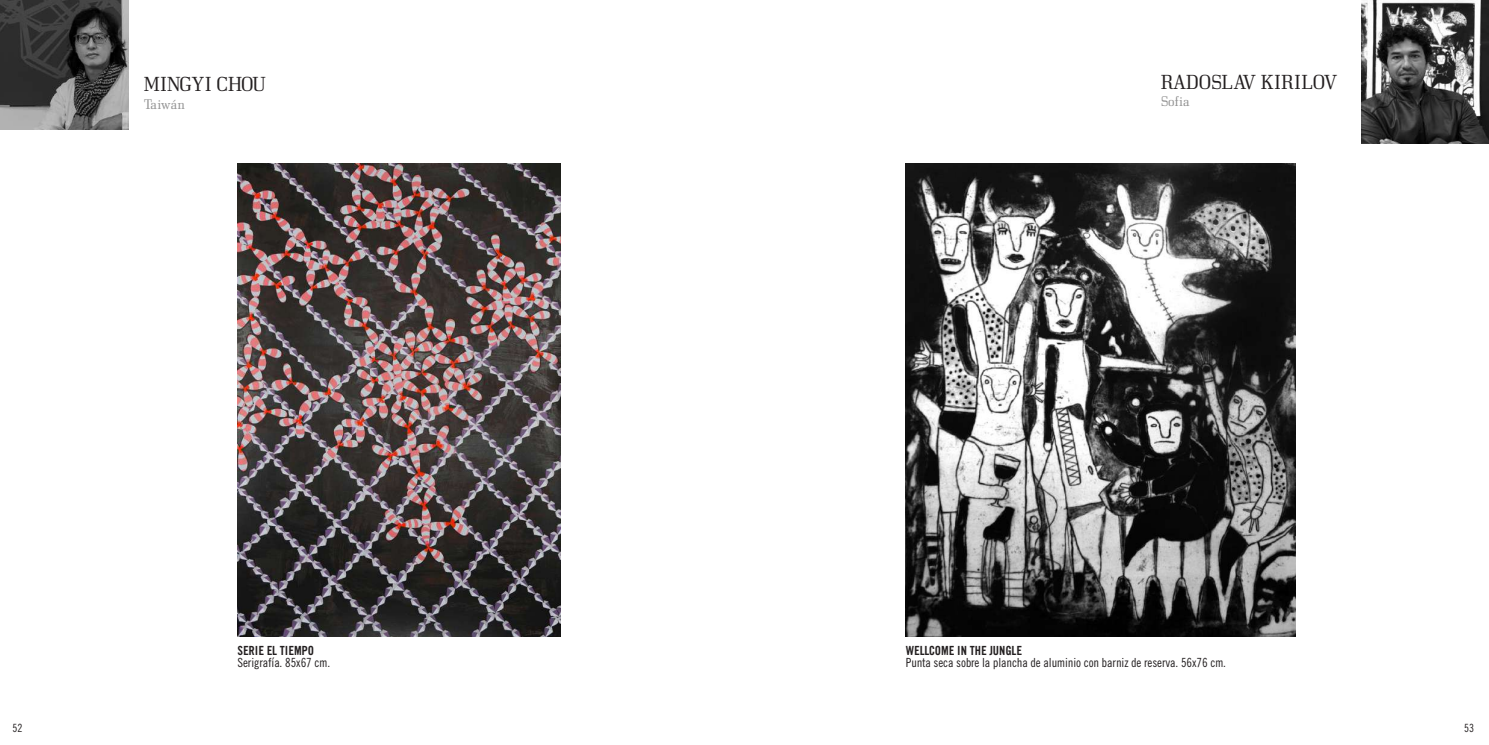
<style>
.page{position:relative;width:1489px;height:745px;background:#fff}
.page>*{position:absolute;margin:0;border:0;box-sizing:border-box;transform-origin:0 0}
.t1{font:20px "Bodonitown";letter-spacing:.02em;color:#231f20}
.t2{font:13.75px "Bodonitown";color:#8f8f8f}
.t3{font:12.5px "Cg Trade Cd";color:#231f20}
.t4{font:12.5px "Cg Trade Bd Cd";color:#231f20}
.t5{font:11.25px "Cg Trade Cd";color:#231f20}
</style>
<div class="page">
<img style="left:0;top:0;width:129px;height:129px">
<img style="left:237px;top:164px;width:323px;height:471px">
<img style="left:1361px;top:0;width:127px;height:144px">
<img style="left:905px;top:164px;width:390px;height:471px">
<h1 class="t1" style="left:144px;top:72px;width:123px">MINGYI CHOU</h1>
<p class="t2" style="left:144px;top:96px;width:42px">Taiwán</p>
<p class="t4" style="left:237px;top:642px;width:78px">SERIE EL TIEMPO</p>
<p class="t3" style="left:237px;top:655px;width:94px">Serigrafía. 85x67 cm.</p>
<h1 class="t1" style="left:1160px;top:70px;width:178px">RADOSLAV KIRILOV</h1>
<p class="t2" style="left:1160px;top:93px;width:30px">Sofia</p>
<p class="t4" style="left:905px;top:642px;width:118px">WELLCOME IN THE JUNGLE</p>
<p class="t3" style="left:905px;top:655px;width:322px">Punta seca sobre la plancha de aluminio con barniz de reserva. 56x76 cm.</p>
<p class="t5" style="left:12px;top:720px;width:11px">52</p>
<p class="t5" style="left:1463px;top:720px;width:11px">53</p>
</div>
